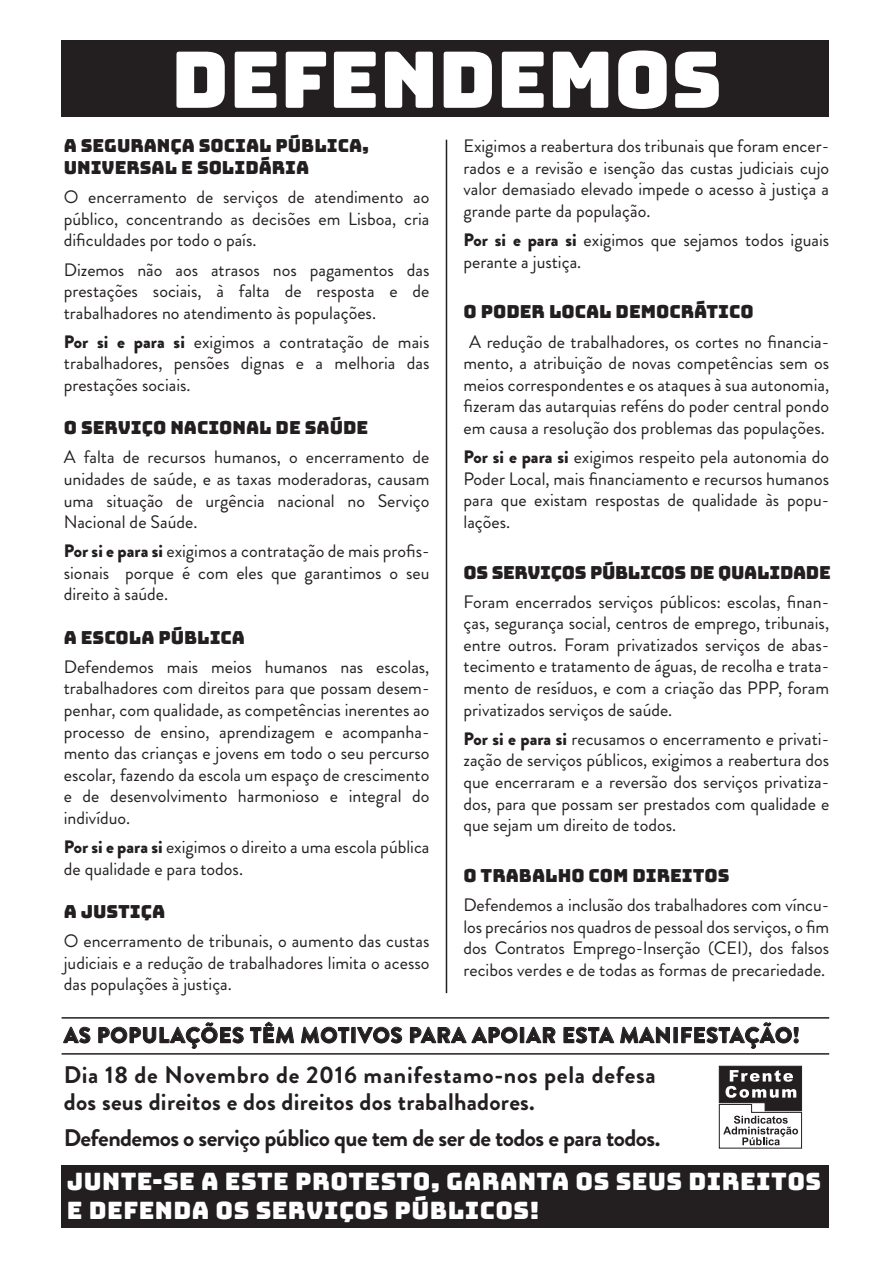
<style>
.page{position:relative;width:893px;height:1263px;background:#fff}
.page>*{position:absolute;margin:0;border:0;box-sizing:border-box;transform-origin:0 0}
.t1{font:78px "Bungee";color:#fff}
.t2{font:700 24px/27px "Brandon Grotesque";letter-spacing:.01em;color:#231f20}
.t3{font:24px/28.8px "Bungee";letter-spacing:.02em;color:#fff}
.t4{font:700 24px "Brandon Grotesque";letter-spacing:-.025em;color:#231f20}
.t5{font:900 21.75px "Brandon Grotesque";letter-spacing:.03em;color:#231f20}
.t6{font:18px/21.6px "Brandon Grotesque";color:#231f20;text-align:justify}
.t7{font:18px/21.6px "Bungee";color:#231f20}
.s1{font-weight:900}
</style>
<div class="page">
<div style="left:62px;top:1165px;width:767px;height:63px;background:#231f20"></div>
<svg style="left:63px;top:1026px;width:28px;height:18px"></svg>
<svg style="left:98px;top:1022px;width:146px;height:27px"></svg>
<svg style="left:250px;top:1022px;width:44px;height:22px"></svg>
<svg style="left:301px;top:1026px;width:49px;height:18px"></svg>
<div style="left:351px;top:1027px;width:5px;height:16px;border:1px solid #231f20"></div>
<svg style="left:357px;top:1026px;width:45px;height:18px"></svg>
<svg style="left:410px;top:1026px;width:108px;height:18px"></svg>
<div style="left:520px;top:1027px;width:4px;height:16px;border:1px solid #231f20"></div>
<svg style="left:525px;top:1026px;width:31px;height:17px"></svg>
<svg style="left:563px;top:1026px;width:51px;height:18px"></svg>
<svg style="left:620px;top:1026px;width:50px;height:18px"></svg>
<div style="left:673px;top:1027px;width:5px;height:16px;border:1px solid #231f20"></div>
<svg style="left:681px;top:1022px;width:118px;height:27px"></svg>
<div style="left:62px;top:40px;width:767px;height:77px;background:#231f20"></div>
<hr style="left:446px;top:140px;width:1px;height:853px;background:#231f20">
<hr style="left:62px;top:1017px;width:767px;height:2px;background:#231f20">
<hr style="left:62px;top:1053px;width:767px;height:2px;background:#231f20">
<svg style="left:719px;top:1065px;width:83px;height:84px"></svg>
<h1 class="t1" style="left:171px;top:35px;width:552px">DEFENDEMOS</h1>
<p class="t7" style="left:64px;top:135px;width:307px">A SEGURANÇA SOCIAL PÚBLICA,<br>UNIVERSAL E SOLIDÁRIA</p>
<p class="t6" style="left:64px;top:186px;width:367px">O encerramento de serviços de atendimento ao público, concentrando as decisões em Lisboa, cria dificuldades por todo o país.</p>
<p class="t6" style="left:64px;top:259px;width:367px">Dizemos não aos atrasos nos pagamentos das prestações sociais, à falta de resposta e de trabalhadores no atendimento às populações.</p>
<p class="t6" style="left:64px;top:331px;width:367px"><span class="s1">Por si e para si</span> exigimos a contratação de mais trabalhadores, pensões dignas e a melhoria das prestações sociais.</p>
<p class="t7" style="left:64px;top:417px;width:306px">O SERVIÇO NACIONAL DE SAÚDE</p>
<p class="t6" style="left:64px;top:447px;width:367px">A falta de recursos humanos, o encerramento de unidades de saúde, e as taxas moderadoras, causam uma situação de urgência nacional no Serviço Nacional de Saúde.</p>
<p class="t6" style="left:64px;top:540px;width:367px"><span class="s1">Por si e para si</span> exigimos a contratação de mais profis&shy;sionais porque é com eles que garantimos o seu direito à saúde.</p>
<p class="t7" style="left:64px;top:627px;width:183px">A ESCOLA PÚBLICA</p>
<p class="t6" style="left:64px;top:656px;width:367px">Defendemos mais meios humanos nas escolas, trabalhadores com direitos para que possam desem&shy;penhar, com qualidade, as competências inerentes ao processo de ensino, aprendizagem e acompanha&shy;mento das crianças e jovens em todo o seu percurso escolar, fazendo da escola um espaço de crescimento e de desenvolvimento harmonioso e integral do indivíduo.</p>
<p class="t6" style="left:64px;top:836px;width:367px"><span class="s1">Por si e para si</span> exigimos o direito a uma escola pública de qualidade e para todos.</p>
<p class="t7" style="left:64px;top:901px;width:103px">A JUSTIÇA</p>
<p class="t6" style="left:64px;top:930px;width:367px">O encerramento de tribunais, o aumento das custas judiciais e a redução de trabalhadores limita o acesso das populações à justiça.</p>
<p class="t6" style="left:463px;top:135px;width:367px">Exigimos a reabertura dos tribunais que foram encer&shy;rados e a revisão e isenção das custas judiciais cujo valor demasiado elevado impede o acesso à justiça a grande parte da população.</p>
<p class="t6" style="left:463px;top:229px;width:367px"><span class="s1">Por si e para si</span> exigimos que sejamos todos iguais perante a justiça.</p>
<p class="t7" style="left:463px;top:301px;width:292px">O PODER LOCAL DEMOCRÁTICO</p>
<p class="t6" style="left:463px;top:331px;width:367px;text-align:center">A redução de trabalhadores, os cortes no financia&shy;mento, a atribuição de novas competências sem os meios correspondentes e os ataques à sua autonomia, fizeram das autarquias reféns do poder central pondo em causa a resolução dos problemas das populações.</p>
<p class="t6" style="left:463px;top:446px;width:367px"><span class="s1">Por si e para si</span> exigimos respeito pela autonomia do Poder Local, mais financiamento e recursos humanos para que existam respostas de qualidade às popu&shy;lações.</p>
<p class="t7" style="left:463px;top:561px;width:369px">OS SERVIÇOS PÚBLICOS DE QUALIDADE</p>
<p class="t6" style="left:463px;top:591px;width:367px">Foram encerrados serviços públicos: escolas, finan&shy;ças, segurança social, centros de emprego, tribunais, entre outros. Foram privatizados serviços de abas&shy;tecimento e tratamento de águas, de recolha e trata&shy;mento de resíduos, e com a criação das PPP, foram privatizados serviços de saúde.</p>
<p class="t6" style="left:463px;top:728px;width:367px"><span class="s1">Por si e para si</span> recusamos o encerramento e privati&shy;zação de serviços públicos, exigimos a reabertura dos que encerraram e a reversão dos serviços privatiza&shy;dos, para que possam ser prestados com qualidade e que sejam um direito de todos.</p>
<p class="t7" style="left:463px;top:865px;width:267px">O TRABALHO COM DIREITOS</p>
<p class="t6" style="left:463px;top:894px;width:367px">Defendemos a inclusão dos trabalhadores com víncu&shy;los precários nos quadros de pessoal dos serviços, o fim dos Contratos Emprego-Inserção (CEI), dos falsos recibos verdes e de todas as formas de precariedade.</p>
<p class="t5" style="left:64px;top:1020px;width:737px">AS POPULAÇÕES TÊM MOTIVOS PARA APOIAR ESTA MANIFESTAÇÃO!</p>
<h2 class="t2" style="left:64px;top:1062px;width:593px">Dia 18 de Novembro de 2016 manifestamo-nos pela defesa dos seus direitos e dos direitos dos trabalhadores.</h2>
<h2 class="t4" style="left:64px;top:1121px;width:598px">Defendemos o serviço público que tem de ser de todos e para todos.</h2>
<h2 class="t3" style="left:67px;top:1167px;width:756px">JUNTE-SE A ESTE PROTESTO, GARANTA OS SEUS DIREITOS<br>E DEFENDA OS SERVIÇOS PÚBLICOS!</h2>
</div>
